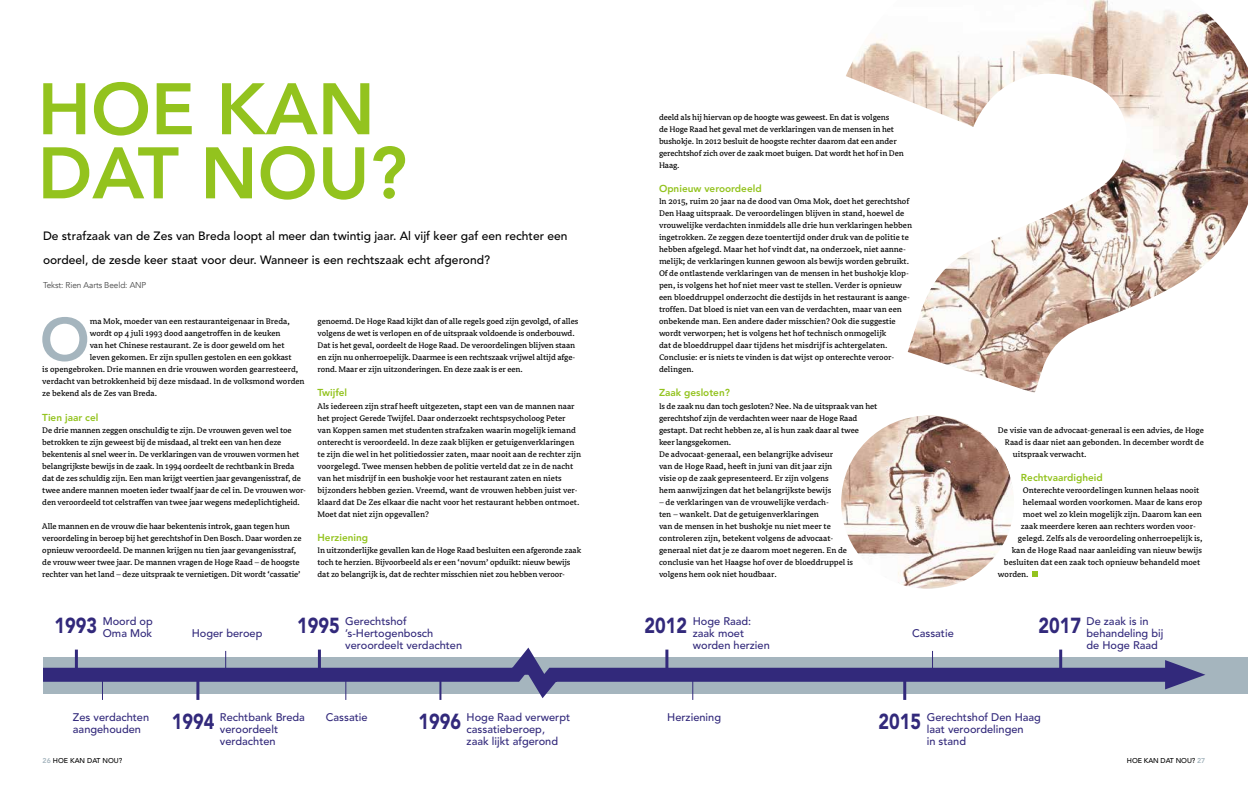
<style>
.page{position:relative;width:1248px;height:789px;background:#fff}
.page>*{position:absolute;margin:0;border:0;box-sizing:border-box;transform-origin:0 0}
.Kop_Small{font:800 72px "Avenir LT Std";color:#93c31e}
.Vragen_interview{font:800 59.8px "Avenir LT Std";color:#a5b5be}
.Intro{font:500 12px/24px "Avenir LT Std";color:#000}
.t1{font:500 11px/12px "Avenir LT Std";color:#32297b}
.Tussenkop{font:800 10px "Avenir LT Std";color:#93c31e}
.Vragen_interview-2{font:9px/12px "Avance";color:#000}
.Intro-2{font:8.5px "Avenir";letter-spacing:-.01em;color:#464646}
.t2{font:500 7px "Avenir LT Std";letter-spacing:-.01em;color:#000}
.s1{font-weight:900;font-size:21.6px}
.s2{font-weight:800;color:#a5b5be}
</style>
<div class="page">
<div style="left:43px;top:656px;width:1204px;height:37px;background:#a5b5be"></div>
<svg style="left:43px;top:647px;width:1151px;height:53px"></svg>
<svg style="left:1164px;top:659px;width:41px;height:30px"></svg>
<hr style="left:75px;top:649px;width:3px;height:24px;background:#32297b">
<svg style="left:102px;top:675px;width:1px;height:24px"></svg>
<hr style="left:196px;top:675px;width:3px;height:24px;background:#32297b">
<svg style="left:225px;top:650px;width:1px;height:24px"></svg>
<hr style="left:318px;top:649px;width:3px;height:24px;background:#32297b">
<svg style="left:345px;top:675px;width:1px;height:24px"></svg>
<hr style="left:439px;top:675px;width:2px;height:24px;background:#32297b">
<hr style="left:665px;top:649px;width:3px;height:24px;background:#32297b">
<svg style="left:692px;top:675px;width:1px;height:24px"></svg>
<hr style="left:903px;top:675px;width:3px;height:24px;background:#32297b">
<svg style="left:931px;top:650px;width:1px;height:24px"></svg>
<hr style="left:1059px;top:649px;width:3px;height:24px;background:#32297b">
<img style="left:846px;top:0;width:401px;height:545px">
<img style="left:841px;top:415px;width:172px;height:173px;border-radius:86px">
<svg style="left:1032px;top:571px;width:5px;height:5px"></svg>
<p class="Kop_Small" style="left:38px;top:66px;width:339px">HOE KAN</p>
<p class="Kop_Small" style="left:38px;top:131px;width:371px">DAT NOU?</p>
<p class="Intro" style="left:43px;top:224px;width:526px">De strafzaak van de Zes van Breda loopt al meer dan twintig jaar. Al vijf keer gaf een rechter een oordeel, de zesde keer staat voor deur. Wanneer is een rechtszaak echt afgerond?</p>
<p class="Intro-2" style="left:43px;top:280px;width:105px">Tekst: Rien Aarts Beeld: ANP</p>
<p class="Vragen_interview" style="left:40px;top:304px;width:51px">O</p>
<p class="Vragen_interview-2" style="left:90px;top:315px;width:202px">ma Mok, moeder van een restauranteigenaar in Breda,</p>
<p class="Vragen_interview-2" style="left:317px;top:315px;width:262px">genoemd. De Hoge Raad kijkt dan of alle regels goed zijn gevolgd, of alles volgens de wet is verlopen en of de uitspraak voldoende is onderbouwd.<br>Dat is het geval, oordeelt de Hoge Raad. De veroordelingen blijven staan en zijn nu onherroepelijk. Daarmee is een rechtszaak vrijwel altijd afge&shy;rond. Maar er zijn uitzonderingen. En deze zaak is er een.</p>
<p class="Tussenkop" style="left:317px;top:387px;width:31px">Twijfel</p>
<p class="Vragen_interview-2" style="left:317px;top:399px;width:265px">Als iedereen zijn straf heeft uitgezeten, stapt een van de mannen naar het project Gerede Twijfel. Daar onderzoekt rechtspsycholoog Peter van Koppen samen met studenten strafzaken waarin mogelijk iemand onterecht is veroordeeld. In deze zaak blijken er getuigenverklaringen te zijn die wel in het politiedossier zaten, maar nooit aan de rechter zijn voorgelegd. Twee mensen hebben de politie verteld dat ze in de nacht van het misdrijf in een bushokje voor het restaurant zaten en niets bijzonders hebben gezien. Vreemd, want de vrouwen hebben juist ver&shy;klaard dat De Zes elkaar die nacht voor het restaurant hebben ontmoet.<br>Moet dat niet zijn opgevallen?</p>
<p class="Tussenkop" style="left:317px;top:531px;width:52px">Herziening</p>
<p class="Vragen_interview-2" style="left:317px;top:543px;width:265px">In uitzonderlijke gevallen kan de Hoge Raad besluiten een afgeronde zaak toch te herzien. Bijvoorbeeld als er een ‘novum’ opduikt: nieuw bewijs dat zo belangrijk is, dat de rechter misschien niet zou hebben veroor-</p>
<p class="Vragen_interview-2" style="left:90px;top:327px;width:192px">wordt op 4 juli 1993 dood aangetroffen in de keuken</p>
<p class="Vragen_interview-2" style="left:90px;top:339px;width:196px">van het Chinese restaurant. Ze is door geweld om het</p>
<p class="Vragen_interview-2" style="left:90px;top:351px;width:203px">leven gekomen. Er zijn spullen gestolen en een gokkast</p>
<p class="Vragen_interview-2" style="left:42px;top:363px;width:257px">is opengebroken. Drie mannen en drie vrouwen worden gearresteerd,</p>
<p class="Vragen_interview-2" style="left:42px;top:375px;width:264px">verdacht van betrokkenheid bij deze misdaad. In de volksmond worden</p>
<p class="Vragen_interview-2" style="left:42px;top:387px;width:116px">ze bekend als de Zes van Breda.</p>
<p class="Tussenkop" style="left:42px;top:411px;width:58px">Tien jaar cel</p>
<p class="Vragen_interview-2" style="left:42px;top:423px;width:265px">De drie mannen zeggen onschuldig te zijn. De vrouwen geven wel toe betrokken te zijn geweest bij de misdaad, al trekt een van hen deze bekentenis al snel weer in. De verklaringen van de vrouwen vormen het belangrijkste bewijs in de zaak. In 1994 oordeelt de rechtbank in Breda dat de zes schuldig zijn. Een man krijgt veertien jaar gevangenisstraf, de twee andere mannen moeten ieder twaalf jaar de cel in. De vrouwen wor&shy;den veroordeeld tot celstraffen van twee jaar wegens medeplichtigheid.</p>
<p class="Vragen_interview-2" style="left:42px;top:519px;width:261px">Alle mannen en de vrouw die haar bekentenis introk, gaan tegen hun veroordeling in beroep bij het gerechtshof in Den Bosch. Daar worden ze opnieuw veroordeeld. De mannen krijgen nu tien jaar gevangenisstraf, de vrouw weer twee jaar. De mannen vragen de Hoge Raad – de hoogste rechter van het land – deze uitspraak te vernietigen. Dit wordt ‘cassatie’</p>
<p class="t1" style="left:55px;top:614px;width:100px;text-align:right"><span class="s1">1993</span> Moord op<br>Oma Mok</p>
<p class="t1" style="left:192px;top:626px;width:72px">Hoger beroep</p>
<p class="t1" style="left:345px;top:614px;width:118px;text-indent:-48px"><span class="s1">1995</span> Gerechtshof ’s-Hertogenbosch veroordeelt verdachten</p>
<p class="t1" style="left:73px;top:710px;width:78px">Zes verdachten aangehouden</p>
<p class="t1" style="left:220px;top:710px;width:86px;text-indent:-48px"><span class="s1">1994</span> Rechtbank Breda veroordeelt verdachten</p>
<p class="t1" style="left:326px;top:710px;width:43px">Cassatie</p>
<p class="t1" style="left:466px;top:710px;width:105px;text-indent:-48px"><span class="s1">1996</span> Hoge Raad verwerpt cassatieberoep,<br>zaak lijkt afgerond</p>
<p class="Vragen_interview-2" style="left:659px;top:111px;width:246px">deeld als hij hiervan op de hoogte was geweest. En dat is volgens<br>de Hoge Raad het geval met de verklaringen van de mensen in het bushokje. In 2012 besluit de hoogste rechter daarom dat een ander gerechtshof zich over de zaak moet buigen. Dat wordt het hof in Den Haag.</p>
<p class="Tussenkop" style="left:659px;top:183px;width:104px">Opnieuw veroordeeld</p>
<p class="Vragen_interview-2" style="left:659px;top:195px;width:254px">In 2015, ruim 20 jaar na de dood van Oma Mok, doet het gerechtshof Den Haag uitspraak. De veroordelingen blijven in stand, hoewel de vrouwelijke verdachten inmiddels alle drie hun verklaringen hebben ingetrokken. Ze zeggen deze toentertijd onder druk van de politie te hebben afgelegd. Maar het hof vindt dat, na onderzoek, niet aanne&shy;melijk; de verklaringen kunnen gewoon als bewijs worden gebruikt.<br>Of de ontlastende verklaringen van de mensen in het bushokje klop&shy;pen, is volgens het hof niet meer vast te stellen. Verder is opnieuw een bloeddruppel onderzocht die destijds in het restaurant is aange&shy;troffen. Dat bloed is niet van een van de verdachten, maar van een onbekende man. Een andere dader misschien? Ook die suggestie wordt verworpen; het is volgens het hof technisch onmogelijk<br>dat de bloeddruppel daar tijdens het misdrijf is achtergelaten.<br>Conclusie: er is niets te vinden is dat wijst op onterechte veroor&shy;delingen.</p>
<p class="Tussenkop" style="left:659px;top:387px;width:72px">Zaak gesloten?</p>
<p class="Vragen_interview-2" style="left:659px;top:399px;width:220px">Is de zaak nu dan toch gesloten? Nee. Na de uitspraak van het gerechtshof zijn de verdachten weer naar de Hoge Raad gestapt. Dat recht hebben ze, al is hun zaak daar al twee<br>keer langsgekomen.</p>
<p class="Vragen_interview-2" style="left:659px;top:447px;width:176px">De advocaat-generaal, een belangrijke adviseur van de Hoge Raad, heeft in juni van dit jaar zijn visie op de zaak gepresenteerd. Er zijn volgens hem aanwijzingen dat het belangrijkste bewijs</p>
<p class="Vragen_interview-2" style="left:659px;top:495px;width:196px">– de verklaringen van de vrouwelijke verdach-<br>ten – wankelt. Dat de getuigenverklaringen<br>van de mensen in het bushokje nu niet meer te controleren zijn, betekent volgens de advocaat&shy;generaal niet dat je ze daarom moet negeren. En de conclusie van het Haagse hof over de bloeddruppel is volgens hem ook niet houdbaar.</p>
<p class="t1" style="left:692px;top:614px;width:79px;text-indent:-48px"><span class="s1">2012</span> Hoge Raad: zaak moet worden herzien</p>
<p class="t1" style="left:911px;top:626px;width:43px">Cassatie</p>
<p class="Vragen_interview-2" style="left:997px;top:423px;width:207px">De visie van de advocaat-generaal is een advies, de Hoge</p>
<p class="Vragen_interview-2" style="left:1004px;top:435px;width:200px">Raad is daar niet aan gebonden. In december wordt de</p>
<p class="Vragen_interview-2" style="left:1012px;top:447px;width:75px">uitspraak verwacht.</p>
<p class="Tussenkop" style="left:1020px;top:471px;width:83px">Rechtvaardigheid</p>
<p class="Vragen_interview-2" style="left:1022px;top:483px;width:178px">Onterechte veroordelingen kunnen helaas nooit</p>
<p class="Vragen_interview-2" style="left:1022px;top:495px;width:181px">helemaal worden voorkomen. Maar de kans erop</p>
<p class="Vragen_interview-2" style="left:1022px;top:507px;width:180px">moet wel zo klein mogelijk zijn. Daarom kan een</p>
<p class="Vragen_interview-2" style="left:1020px;top:519px;width:176px">zaak meerdere keren aan rechters worden voor-</p>
<p class="Vragen_interview-2" style="left:1017px;top:531px;width:186px">gelegd. Zelfs als de veroordeling onherroepelijk is,</p>
<p class="Vragen_interview-2" style="left:1011px;top:543px;width:191px">kan de Hoge Raad naar aanleiding van nieuw bewijs</p>
<p class="Vragen_interview-2" style="left:1003px;top:555px;width:198px">besluiten dat een zaak toch opnieuw behandeld moet</p>
<p class="Vragen_interview-2" style="left:997px;top:567px;width:32px">worden.</p>
<p class="t1" style="left:1086px;top:614px;width:78px;text-indent:-48px"><span class="s1">2017</span> De zaak is in behandeling bij de Hoge Raad</p>
<p class="t1" style="left:667px;top:710px;width:55px">Herziening</p>
<p class="t1" style="left:926px;top:710px;width:116px;text-indent:-48px"><span class="s1">2015</span> Gerechtshof Den Haag laat veroordelingen<br>in stand</p>
<p class="t2" style="left:43px;top:755px;width:81px"><span class="s2">26</span> HOE KAN DAT NOU?</p>
<p class="t2" style="left:1126px;top:755px;width:80px">HOE KAN DAT NOU? <span class="s2">27</span></p>
</div>
